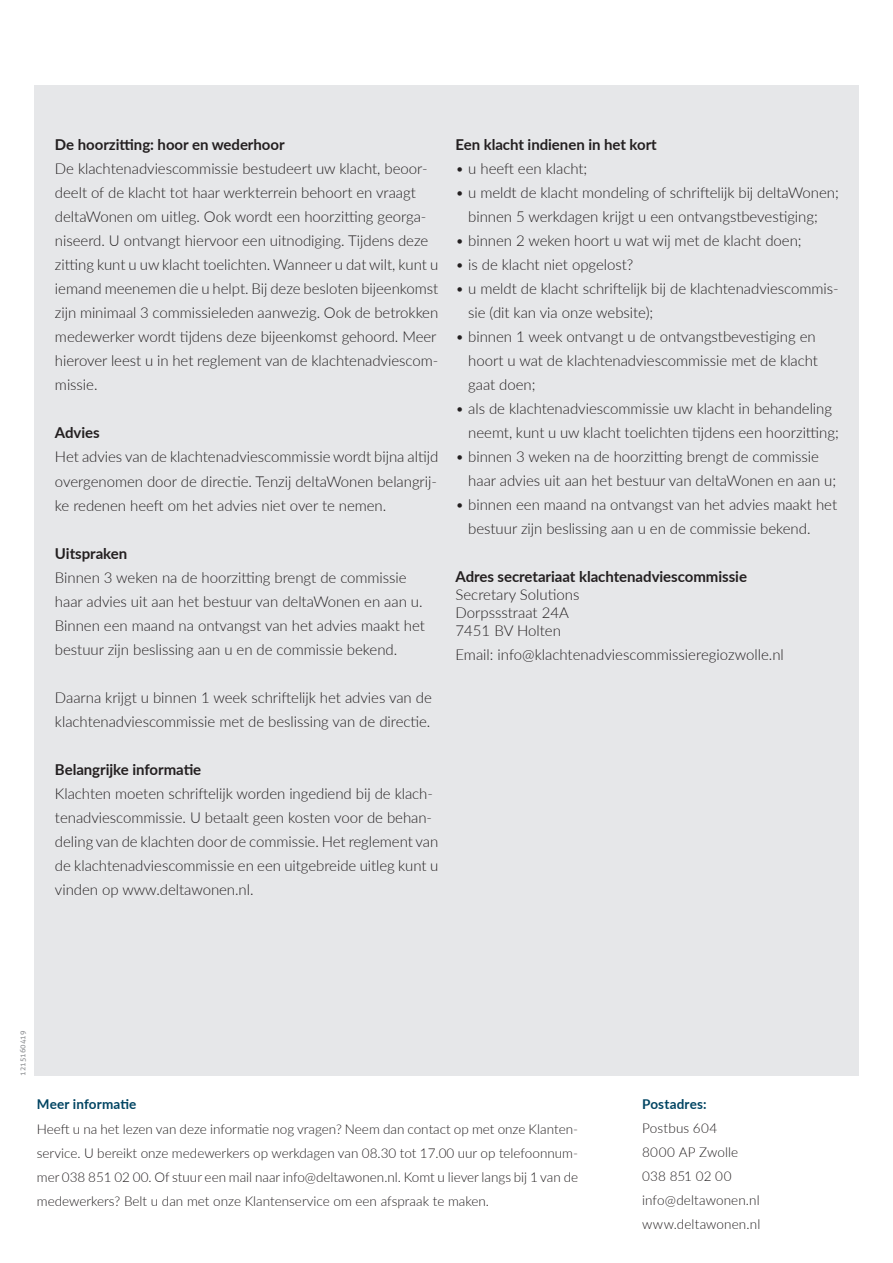
<style>
.page{position:relative;width:893px;height:1263px;background:#fff}
.page>*{position:absolute;margin:0;border:0;box-sizing:border-box;transform-origin:0 0}
.t1{font:300 15px/24px "Lato";letter-spacing:-.005em;color:#231f20}
.t2{font:700 15px "Lato";letter-spacing:-.005em;color:#231f20}
.t3{font:300 13.5px/24px "Lato";color:#231f20;text-align:justify}
.t4{font:700 13.5px "Lato";letter-spacing:.01em;color:#004462}
.t5{font:7.5px "Aller";color:#939598}
</style>
<div class="page">
<div style="left:34px;top:85px;width:825px;height:991px;background:#e6e7e9"></div>
<p class="t2" style="left:55px;top:134px;width:231px">De hoorzitting: hoor en wederhoor</p>
<p class="t1" style="left:55px;top:157px;width:385px">De klachtenadviescommissie bestudeert uw klacht, beoor&shy;deelt of de klacht tot haar werkterrein behoort en vraagt deltaWonen om uitleg. Ook wordt een hoorzitting georga&shy;niseerd. U ontvangt hiervoor een uitnodiging. Tijdens deze zitting kunt u uw klacht toelichten. Wanneer u dat wilt, kunt u iemand meenemen die u helpt. Bij deze besloten bijeenkomst zijn minimaal 3 commissieleden aanwezig. Ook de betrokken medewerker wordt tijdens deze bijeenkomst gehoord. Meer hierover leest u in het reglement van de klachtenadviescom&shy;missie.</p>
<p class="t2" style="left:55px;top:422px;width:46px">Advies</p>
<p class="t1" style="left:55px;top:445px;width:385px;text-align:justify">Het advies van de klachtenadviescommissie wordt bijna altijd overgenomen door de directie. Tenzij deltaWonen belangrij&shy;ke redenen heeft om het advies niet over te nemen.</p>
<p class="t2" style="left:55px;top:542px;width:74px">Uitspraken</p>
<p class="t1" style="left:55px;top:565px;width:371px">Binnen 3 weken na de hoorzitting brengt de commissie haar advies uit aan het bestuur van deltaWonen en aan u.<br>Binnen een maand na ontvangst van het advies maakt het bestuur zijn beslissing aan u en de commissie bekend.</p>
<p class="t1" style="left:55px;top:685px;width:378px">Daarna krijgt u binnen 1 week schriftelijk het advies van de klachtenadviescommissie met de beslissing van de directie.</p>
<p class="t2" style="left:55px;top:758px;width:148px">Belangrijke informatie</p>
<p class="t1" style="left:55px;top:781px;width:385px">Klachten moeten schriftelijk worden ingediend bij de klach&shy;tenadviescommissie. U betaalt geen kosten voor de behan&shy;deling van de klachten door de commissie. Het reglement van de klachtenadviescommissie en een uitgebreide uitleg kunt u vinden op www.deltawonen.nl.</p>
<p class="t2" style="left:455px;top:134px;width:203px">Een klacht indienen in het kort</p>
<p class="t1" style="left:455px;top:156px;width:133px">• u heeft een klacht;</p>
<p class="t1" style="left:455px;top:180px;width:385px;text-align:center">• u meldt de klacht mondeling of schriftelijk bij deltaWonen; binnen 5 werkdagen krijgt u een ontvangstbevestiging;</p>
<p class="t1" style="left:455px;top:228px;width:348px">• binnen 2 weken hoort u wat wij met de klacht doen;</p>
<p class="t1" style="left:455px;top:252px;width:179px">• is de klacht niet opgelost?</p>
<p class="t1" style="left:468px;top:276px;width:372px;text-indent:-13px">• u meldt de klacht schriftelijk bij de klachtenadviescommis&shy;sie (dit kan via onze website);</p>
<p class="t1" style="left:468px;top:324px;width:351px;text-indent:-13px">• binnen 1 week ontvangt u de ontvangstbevestiging en hoort u wat de klachtenadviescommissie met de klacht gaat doen;</p>
<p class="t1" style="left:468px;top:396px;width:372px;text-indent:-13px">• als de klachtenadviescommissie uw klacht in behandeling neemt, kunt u uw klacht toelichten tijdens een hoorzitting;</p>
<p class="t1" style="left:468px;top:444px;width:369px;text-indent:-13px">• binnen 3 weken na de hoorzitting brengt de commissie haar advies uit aan het bestuur van deltaWonen en aan u;</p>
<p class="t1" style="left:468px;top:492px;width:370px;text-indent:-13px">• binnen een maand na ontvangst van het advies maakt het bestuur zijn beslissing aan u en de commissie bekend.</p>
<p class="t2" style="left:455px;top:566px;width:293px">Adres secretariaat klachtenadviescommissie</p>
<p class="t1" style="left:455px;top:585px;width:126px;line-height:18px">Secretary Solutions<br>Dorpssstraat 24A<br>7451 BV Holten</p>
<p class="t1" style="left:455px;top:642px;width:330px">Email: info@klachtenadviescommissieregiozwolle.nl</p>
<p class="t5" style="left:18px;top:1076px;width:46px;rotate:-90deg">1215160419</p>
<p class="t4" style="left:37px;top:1094px;width:101px">Meer informatie</p>
<p class="t3" style="left:37px;top:1117px;width:543px">Heeft u na het lezen van deze informatie nog vragen? Neem dan contact op met onze Klanten&shy;service. U bereikt onze medewerkers op werkdagen van 08.30 tot 17.00 uur op telefoonnum&shy;mer 038 851 02 00. Of stuur een mail naar info@deltawonen.nl. Komt u liever langs bij 1 van de medewerkers? Belt u dan met onze Klantenservice om een afspraak te maken.</p>
<p class="t4" style="left:642px;top:1094px;width:66px">Postadres:</p>
<p class="t3" style="left:642px;top:1116px;width:120px;text-align:left">Postbus 604<br>8000 AP Zwolle<br>038 851 02 00 info@deltawonen.nl www.deltawonen.nl</p>
</div>
